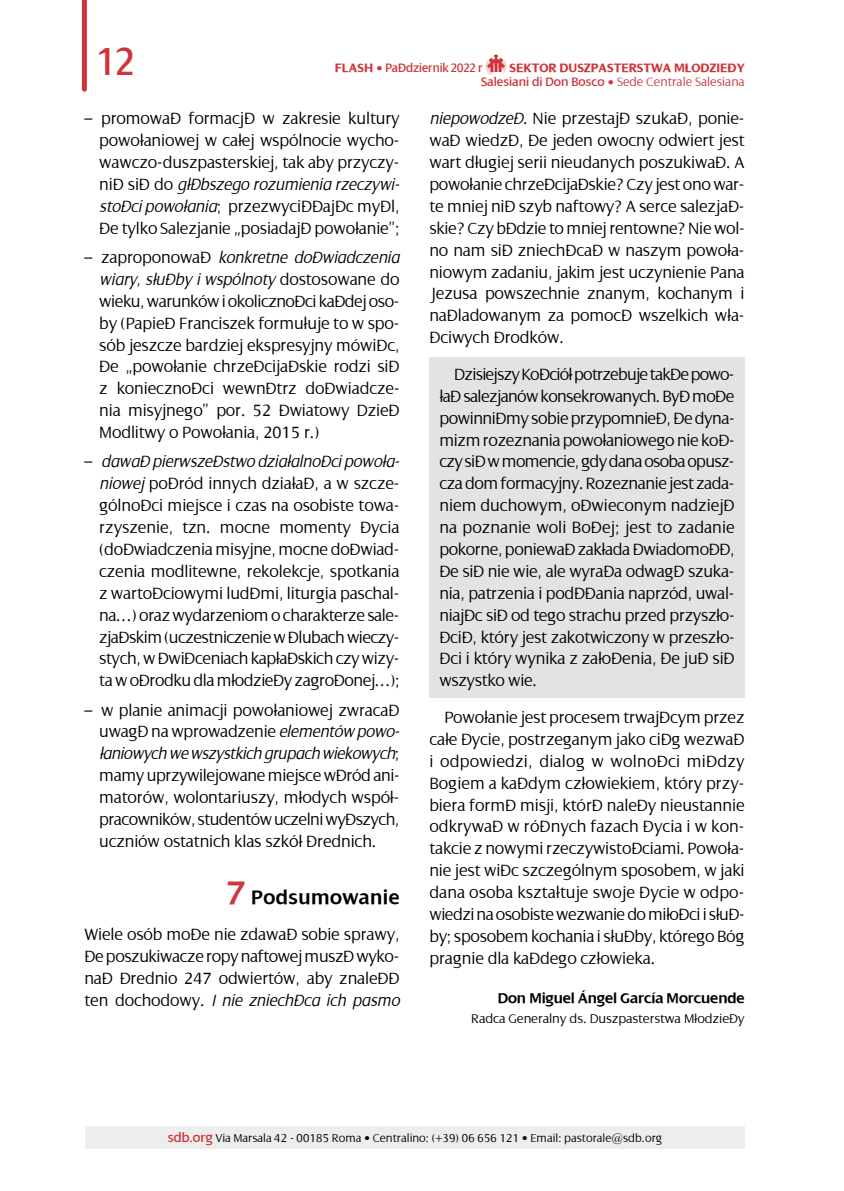
<style>
.page{position:relative;width:844px;height:1191px;background:#fff}
.page>*{position:absolute;margin:0;border:0;box-sizing:border-box;transform-origin:0 0}
.t1{font:42px "Dialog";color:#ce343a;scale:.9 1}
.t2{font:600 21px "Dialog";letter-spacing:.02em;color:#000}
.t3{font:300 17.5px/21.9px "Dialog";letter-spacing:-.01em;color:#000;text-align:justify}
.t4{font:600 15.22px "Dialog";letter-spacing:-.01em;color:#000}
.t5{font:300 13.65px "Dialog";letter-spacing:-.01em;color:#000}
.t6{font:700 13.12px/14.9px "Dialog";color:#ce343a;text-align:right}
.t7{font:13.12px "Dialog";letter-spacing:-.01em;color:#ce343a;scale:.95 1}
.t8{font:300 12.25px "Dialog";color:#000}
.s1{font-weight:700}
.s2{font-weight:400}
.s3{font-weight:300}
.s4{font-style:italic}
.s5{font-size:35px;color:#ce343a}
.s6{font-weight:400;font-size:14px;color:#ce343a}
</style>
<div class="page">
<div style="left:85px;top:1126px;width:659px;height:22px;background:#ededed"></div>
<svg style="left:485px;top:55px;width:21px;height:21px"></svg>
<div style="left:429px;top:357px;width:315px;height:341px;background:#e3e3e3"></div>
<div style="left:82px;top:0;width:5px;height:89px;background:#ce343a"></div>
<h1 class="t1" style="left:97px;top:39px;width:43px">12</h1>
<p class="t7" style="left:335px;top:60px;width:157px"><span class="s1">FLASH •</span> Październik 2022 r</p>
<p class="t6" style="left:481px;top:60px;width:265px">SEKTOR DUSZPASTERSTWA MŁODZIEŻY<br><span class="s2">Salesiani di Don Bosco</span> • <span class="s3">Sede Centrale Salesiana</span></p>
<p class="t3" style="left:99px;top:108px;width:302px;text-indent:-15px">– promować formację w zakresie kultury powołaniowej w całej wspólnocie wycho&shy;wawczo-duszpasterskiej, tak aby przyczy&shy;nić się do <span class="s4">głębszego rozumienia rzeczywi&shy;stości powołania</span>; przezwyciężając myśl, że tylko Salezjanie „posiadają powołanie”;</p>
<p class="t3" style="left:99px;top:246px;width:302px;text-indent:-15px">– zaproponować <span class="s4">konkretne doświadczenia wiary, służby i wspólnoty</span> dostosowane do wieku, warunków i okoliczności każdej oso&shy;by (Papież Franciszek formułuje to w spo&shy;sób jeszcze bardziej ekspresyjny mówiąc, że „powołanie chrześcijańskie rodzi się z konieczności wewnątrz doświadcze&shy;nia misyjnego” por. 52 Światowy Dzień Modlitwy o Powołania, 2015 r.)</p>
<p class="t3" style="left:99px;top:451px;width:302px;text-indent:-15px">– <span class="s4">dawać pierwszeństwo działalności powoła&shy;niowej</span> pośród innych działań, a w szcze&shy;gólności miejsce i czas na osobiste towa&shy;rzyszenie, tzn. mocne momenty życia (doświadczenia misyjne, mocne doświad&shy;czenia modlitewne, rekolekcje, spotkania z wartościowymi ludźmi, liturgia paschal&shy;na…) oraz wydarzeniom o charakterze sale&shy;zjańskim (uczestniczenie w ślubach wieczy&shy;stych, w święceniach kapłańskich czy wizy&shy;ta w ośrodku dla młodzieży zagrożonej…);</p>
<p class="t3" style="left:99px;top:699px;width:302px;text-indent:-15px">– w planie animacji powołaniowej zwracać uwagę na wprowadzenie <span class="s4">elementów powo&shy;łaniowych we wszystkich grupach wiekowych</span>; mamy uprzywilejowane miejsce wśród ani&shy;matorów, wolontariuszy, młodych współ&shy;pracowników, studentów uczelni wyższych, uczniów ostatnich klas szkół średnich.</p>
<p class="t2" style="left:226px;top:885px;width:174px"><span class="s5">7</span> Podsumowanie</p>
<p class="t3" style="left:84px;top:924px;width:317px;text-align:left">Wiele osób może nie zdawać sobie sprawy, że poszukiwacze ropy naftowej muszą wyko&shy;nać średnio 247 odwiertów, aby znaleźć ten dochodowy. <span class="s4">I nie zniechęca ich pasmo</span></p>
<p class="t3" style="left:429px;top:108px;width:317px"><span class="s4">niepowodzeń.</span> Nie przestają szukać, ponie&shy;waż wiedzą, że jeden owocny odwiert jest wart długiej serii nieudanych poszukiwań. A powołanie chrześcijańskie? Czy jest ono war&shy;te mniej niż szyb naftowy? A serce salezjań&shy;skie? Czy będzie to mniej rentowne? Nie wol&shy;no nam się zniechęcać w naszym powoła&shy;niowym zadaniu, jakim jest uczynienie Pana Jezusa powszechnie znanym, kochanym i naśladowanym za pomocą wszelkich wła&shy;ściwych środków.</p>
<p class="t3" style="left:439px;top:363px;width:297px;text-indent:15px">Dzisiejszy Kościół potrzebuje także powo&shy;łań salezjanów konsekrowanych. Być może powinniśmy sobie przypomnieć, że dyna&shy;mizm rozeznania powołaniowego nie koń&shy;czy się w momencie, gdy dana osoba opusz&shy;cza dom formacyjny. Rozeznanie jest zada&shy;niem duchowym, oświeconym nadzieją na poznanie woli Bożej; jest to zadanie pokorne, ponieważ zakłada świadomość, że się nie wie, ale wyraża odwagę szuka&shy;nia, patrzenia i podążania naprzód, uwal&shy;niając się od tego strachu przed przyszło&shy;ścią, który jest zakotwiczony w przeszło&shy;ści i który wynika z założenia, że już się wszystko wie.</p>
<p class="t3" style="left:429px;top:706px;width:317px;text-indent:15px">Powołanie jest procesem trwającym przez całe życie, postrzeganym jako ciąg wezwań i odpowiedzi, dialog w wolności między Bogiem a każdym człowiekiem, który przy&shy;biera formę misji, którą należy nieustannie odkrywać w różnych fazach życia i w kon&shy;takcie z nowymi rzeczywistościami. Powoła&shy;nie jest więc szczególnym sposobem, w jaki dana osoba kształtuje swoje życie w odpo&shy;wiedzi na osobiste wezwanie do miłości i służ&shy;by; sposobem kochania i służby, którego Bóg pragnie dla każdego człowieka.</p>
<p class="t4" style="left:497px;top:989px;width:248px">Don Miguel Ángel García Morcuende</p>
<p class="t5" style="left:471px;top:1011px;width:275px">Radca Generalny ds. Duszpasterstwa Młodzieży</p>
<p class="t8" style="left:168px;top:1131px;width:496px"><span class="s6">sdb.org</span> Via Marsala 42 - 00185 Roma • Centralino: (+39) 06 656 121 • Email: pastorale@sdb.org</p>
</div>
